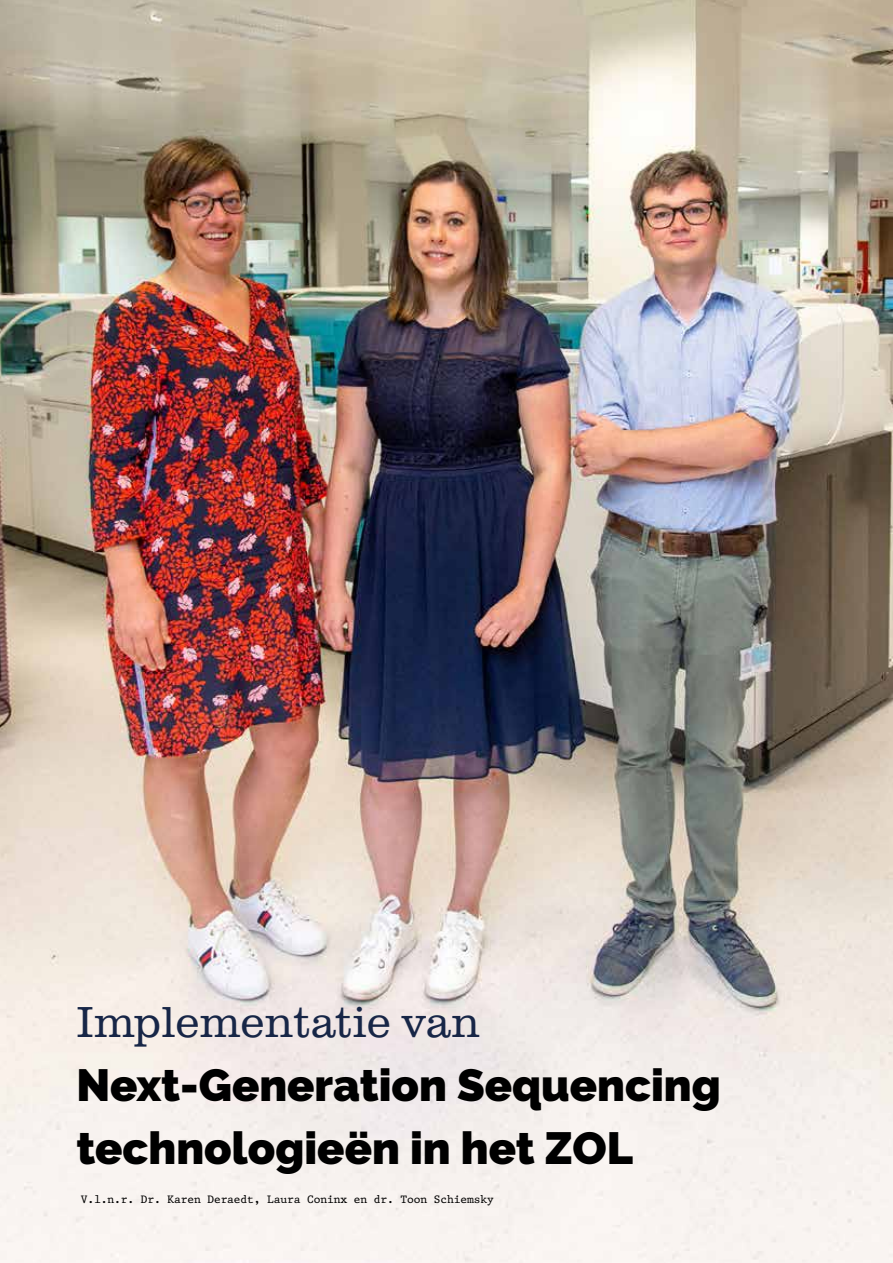
<style>
.page{position:relative;width:893px;height:1263px;background:#fff}
.page>*{position:absolute;margin:0;border:0;box-sizing:border-box;transform-origin:0 0}
.t1{font:900 44.85px/63.4px "Raleway";color:#000}
.t2{font:300 44.85px "Clarendon URW";color:#172647}
.t3{font:11.25px "King";letter-spacing:-.01em;color:#000}
</style>
<div class="page">
<img style="left:0;top:0;width:893px;height:1263px">
<h1 class="t2" style="left:77px;top:991px;width:405px">Implementatie van</h1>
<h1 class="t1" style="left:77px;top:1053px;width:646px">Next-Generation Sequencing technologieën in het ZOL</h1>
<p class="t3" style="left:81px;top:1192px;width:415px">V.l.n.r. Dr. Karen Deraedt, Laura Coninx en dr. Toon Schiemsky</p>
</div>
